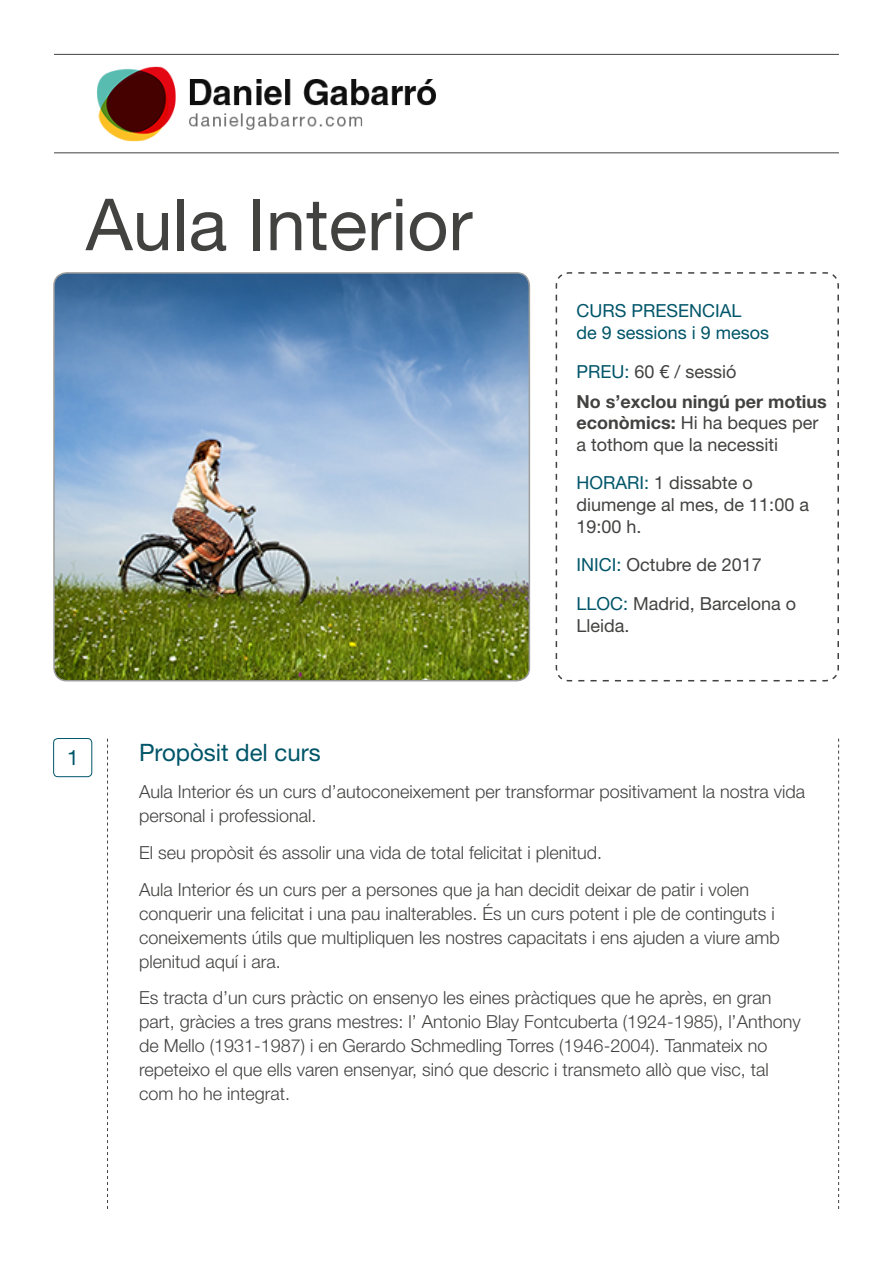
<style>
.page{position:relative;width:893px;height:1263px;background:#fff}
.page>*{position:absolute;margin:0;border:0;box-sizing:border-box;transform-origin:0 0}
.t1{font:72px "Helvetica Neue LT Std";color:#424241}
.t2{font:24px "Helvetica Neue";color:#005569}
.t3{font:21px "Helvetica Neue";color:#005569}
.t4{font:300 18px/24px "Helvetica Neue";color:#424241}
.t5{font:18px/21.6px "Helvetica Neue";color:#424241}
.t6{font:700 18px/30.2px "Helvetica Neue";color:#424241}
.t7{font:18px/21.6px "Helvetica Neue";color:#005569}
.s1{font-weight:400;color:#005569}
.s2{font-weight:400}
.s3{font-weight:700}
.s4{color:#005569}
</style>
<div class="page">
<img style="left:97px;top:66px;width:339px;height:76px">
<hr style="left:54px;top:54px;width:785px;height:1px;background:#424241">
<hr style="left:54px;top:152px;width:785px;height:1px;background:#424241">
<svg style="left:107px;top:738px;width:1px;height:471px"></svg>
<svg style="left:838px;top:738px;width:1px;height:471px"></svg>
<div style="left:53px;top:738px;width:39px;height:39px;border:1px solid #005569;border-radius:4px"></div>
<img style="left:56px;top:273px;width:473px;height:408px">
<div style="left:53px;top:272px;width:477px;height:409px;border:2px solid #9d9d9c;border-radius:13px"></div>
<svg style="left:555px;top:272px;width:284px;height:410px"></svg>
<h1 class="t1" style="left:86px;top:182px;width:388px">Aula Interior</h1>
<p class="t7" style="left:576px;top:301px;width:194px">CURS PRESENCIAL<br>de 9 sessions i 9 mesos</p>
<p class="t6" style="left:576px;top:357px;width:252px"><span class="s1">PREU:</span> <span class="s2">60 € / sessió<br></span>No s’exclou ningú per motius</p>
<p class="t5" style="left:576px;top:413px;width:243px"><span class="s3">econòmics:</span> Hi ha beques per a tothom que la necessiti</p>
<p class="t5" style="left:576px;top:473px;width:234px"><span class="s4">HORARI:</span> 1 dissabte o diumenge al mes, de 11:00 a<br>19:00 h.</p>
<p class="t5" style="left:576px;top:547px;width:221px;line-height:38.5px"><span class="s4">INICI:</span> Octubre de 2017<br><span class="s4">LLOC:</span> Madrid, Barcelona o</p>
<p class="t5" style="left:576px;top:615px;width:55px">Lleida.</p>
<p class="t3" style="left:67px;top:743px;width:13px">1</p>
<h2 class="t2" style="left:139px;top:735px;width:183px">Propòsit del curs</h2>
<p class="t4" style="left:139px;top:779px;width:668px">Aula Interior és un curs d’autoconeixement per transformar positivament la nostra vida personal i professional.</p>
<p class="t4" style="left:139px;top:833px;width:612px;line-height:36.8px">El seu propòsit és assolir una vida de total felicitat i plenitud.<br>Aula Interior és un curs per a persones que ja han decidit deixar de patir i volen</p>
<p class="t4" style="left:139px;top:900px;width:642px">conquerir una felicitat i una pau inalterables. És un curs potent i ple de continguts i coneixements útils que multipliquen les nostres capacitats i ens ajuden a viure amb plenitud aquí i ara.</p>
<p class="t4" style="left:139px;top:985px;width:663px">Es tracta d’un curs pràctic on ensenyo les eines pràctiques que he après, en gran part, gràcies a tres grans mestres: l’ Antonio Blay Fontcuberta (1924-1985), l’Anthony de Mello (1931-1987) i en Gerardo Schmedling Torres (1946-2004). Tanmateix no repeteixo el que ells varen ensenyar, sinó que descric i transmeto allò que visc, tal com ho he integrat.</p>
</div>
